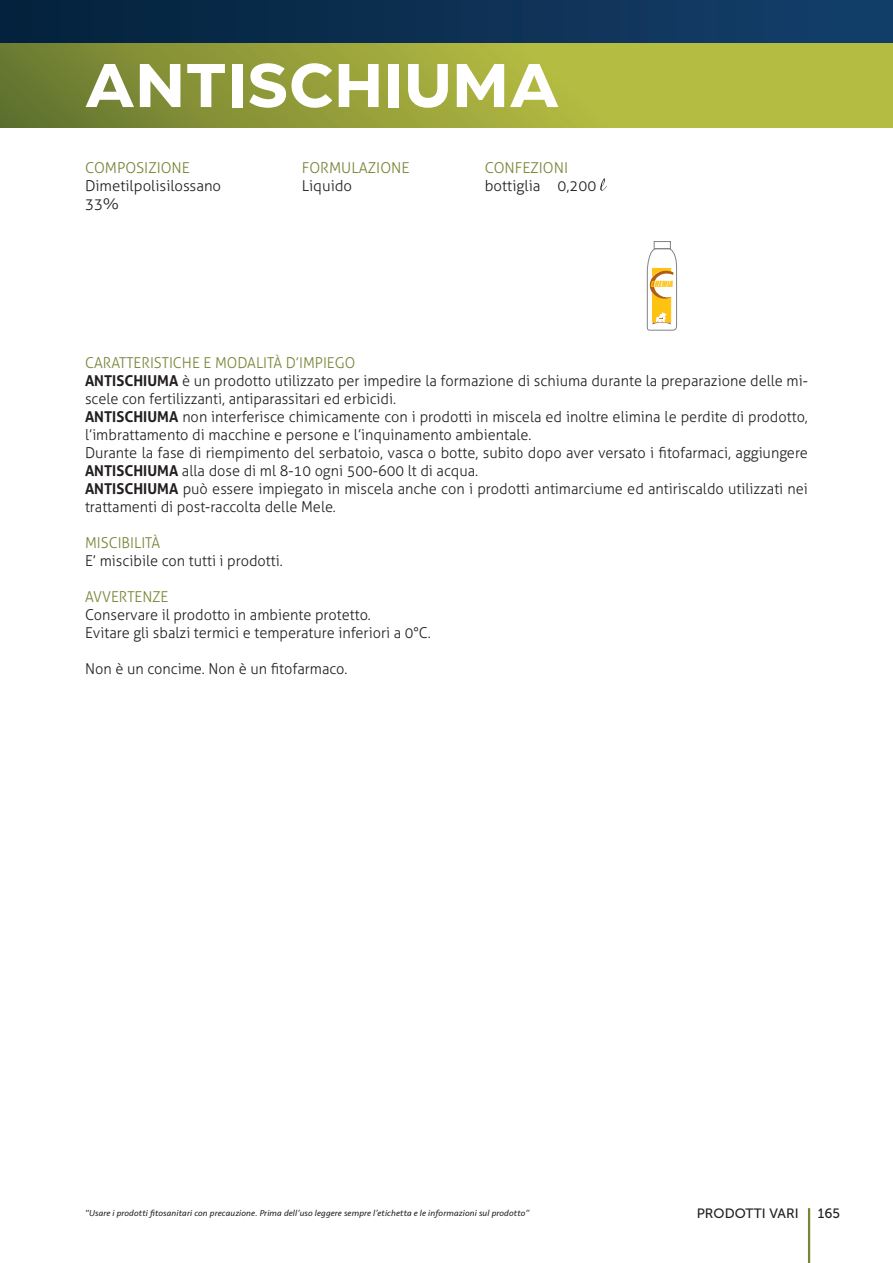
<style>
.page{position:relative;width:893px;height:1263px;background:#fff}
.page>*{position:absolute;margin:0;border:0;box-sizing:border-box;transform-origin:0 0}
.t1{font:700 61.5px "Eastman";letter-spacing:.01em;color:#fff}
.t2{font:300 15px/18px "Aller";color:#231f20}
.t3{font:300 15px "Aller";color:#778536}
.t4{font:13.5px "Museo Sans 500";color:#231f20}
.t5{font:italic 9px "Seravek";letter-spacing:.01em;color:#231f20}
.t6{font:italic 7.8px "Impact";color:#fec210;scale:.94 1}
.s1{color:#778536}
.s2{font-weight:700}
</style>
<div class="page">
<hr style="left:808px;top:1208px;width:2px;height:55px;background:#778536">
<svg style="left:0;top:43px;width:893px;height:85px"></svg>
<div style="left:0;top:0;width:893px;height:43px;background:linear-gradient(to right,#04223b,#153f6b)"></div>
<svg style="left:600px;top:178px;width:7px;height:13px"></svg>
<div style="left:654px;top:241px;width:17px;height:8px;border:1px solid #808285"></div>
<svg style="left:646px;top:248px;width:31px;height:83px"></svg>
<h1 class="t1" style="left:85px;top:57px;width:475px">ANTISCHIUMA</h1>
<p class="t3" style="left:85px;top:159px;width:106px">COMPOSIZIONE</p>
<p class="t2" style="left:85px;top:176px;width:138px">Dimetilpolisilossano<br>33%</p>
<p class="t3" style="left:302px;top:159px;width:109px">FORMULAZIONE</p>
<p class="t2" style="left:302px;top:176px;width:52px">Liquido</p>
<p class="t3" style="left:485px;top:159px;width:85px">CONFEZIONI</p>
<p class="t2" style="left:485px;top:176px;width:113px">bottiglia 0,200</p>
<p class="t6" style="left:650px;top:279px;width:27px">CHEMIA</p>
<p class="t2" style="left:85px;top:354px;width:724px"><span class="s1">CARATTERISTICHE E MODALITÀ D’IMPIEGO<br></span><span class="s2">ANTISCHIUMA</span> è un prodotto utilizzato per impedire la formazione di schiuma durante la preparazione delle mi&shy;scele con fertilizzanti, antiparassitari ed erbicidi.<br><span class="s2">ANTISCHIUMA</span> non interferisce chimicamente con i prodotti in miscela ed inoltre elimina le perdite di prodotto, l’imbrattamento di macchine e persone e l’inquinamento ambientale.<br>Durante la fase di riempimento del serbatoio, vasca o botte, subito dopo aver versato i fitofarmaci, aggiungere <span class="s2">ANTISCHIUMA</span> alla dose di ml 8-10 ogni 500-600 lt di acqua.<br><span class="s2">ANTISCHIUMA</span> può essere impiegato in miscela anche con i prodotti antimarciume ed antiriscaldo utilizzati nei trattamenti di post-raccolta delle Mele.</p>
<p class="t3" style="left:85px;top:534px;width:77px">MISCIBILITÀ</p>
<p class="t2" style="left:85px;top:552px;width:199px">E’ miscibile con tutti i prodotti.</p>
<p class="t3" style="left:85px;top:588px;width:85px">AVVERTENZE</p>
<p class="t2" style="left:85px;top:606px;width:347px">Conservare il prodotto in ambiente protetto.<br>Evitare gli sbalzi termici e temperature inferiori a 0°C.</p>
<p class="t2" style="left:85px;top:660px;width:264px">Non è un concime. Non è un fitofarmaco.</p>
<p class="t5" style="left:85px;top:1207px;width:446px">“Usare i prodotti fitosanitari con precauzione. Prima dell’uso leggere sempre l’etichetta e le informazioni sul prodotto”</p>
<p class="t4" style="left:697px;top:1206px;width:103px">PRODOTTI VARI</p>
<p class="t4" style="left:818px;top:1206px;width:24px">165</p>
</div>
